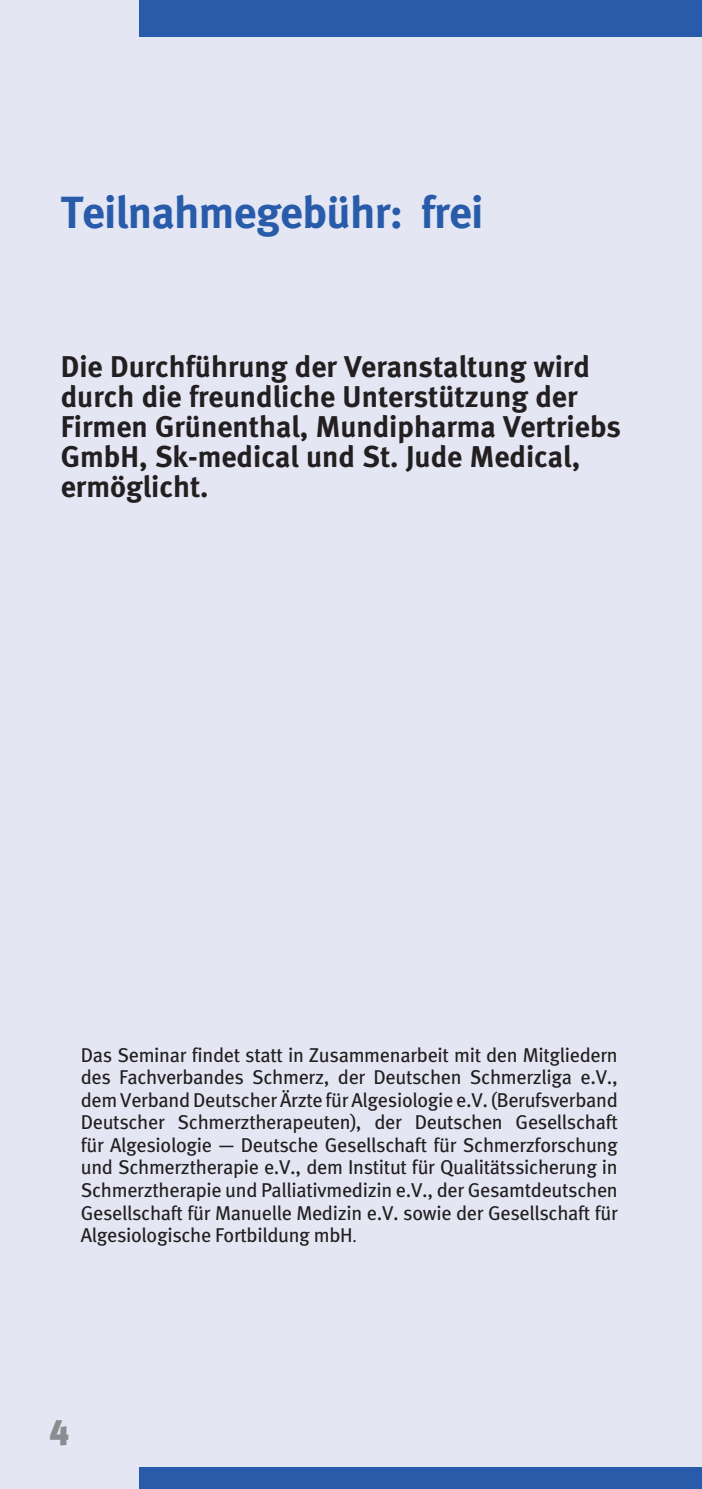
<style>
.page{position:relative;width:702px;height:1489px;background:#fff}
.page>*{position:absolute;margin:0;border:0;box-sizing:border-box;transform-origin:0 0}
.t1{font:45px "Meta Bold LF";letter-spacing:-.015em;color:#285caa}
.t2{font:35px "Meta Black LF";color:#8a8c8f}
.t3{font:30px/30px "Meta Bold LF";color:#231f20}
.t4{font:20px/22.5px "Meta Book LF";letter-spacing:-.015em;color:#231f20;text-align:justify}
.s1{font-size:15px}
</style>
<div class="page">
<div style="left:0;top:0;width:702px;height:1488px;background:#e4e6f3"></div>
<div style="left:140px;top:0;width:562px;height:37px;background:#285caa"></div>
<div style="left:140px;top:1467px;width:562px;height:21px;background:#285caa"></div>
<h1 class="t1" style="left:61px;top:186px;width:424px">Teilnahmegebühr: frei</h1>
<h3 class="t3" style="left:61px;top:351px;width:561px">Die Durchführung der Veranstaltung wird durch die freundliche Unterstützung der Firmen Grünenthal, Mundipharma Vertriebs GmbH, Sk-medical und St. Jude Medical, ermöglicht.</h3>
<p class="t4" style="left:81px;top:1043px;width:538px">Das Seminar findet statt in Zusammenarbeit mit den Mitgliedern des Fachverbandes Schmerz, der Deutschen Schmerzliga e.V., dem Verband Deutscher Ärzte für Algesiologie e.V. (Berufsverband Deutscher Schmerztherapeuten), der Deutschen Gesellschaft für Algesiologie — Deutsche Gesellschaft für Schmerzforschung und Schmerztherapie e.V., dem Institut für Qualitätssicherung in Schmerztherapie und Palliativmedizin e.V., der Gesamtdeutschen Gesellschaft für Manuelle Medizin e.V. sowie der Gesellschaft für Algesiologische Fortbildung mbH<span class="s1">.</span></p>
<h2 class="t2" style="left:50px;top:1410px;width:21px">4</h2>
</div>
